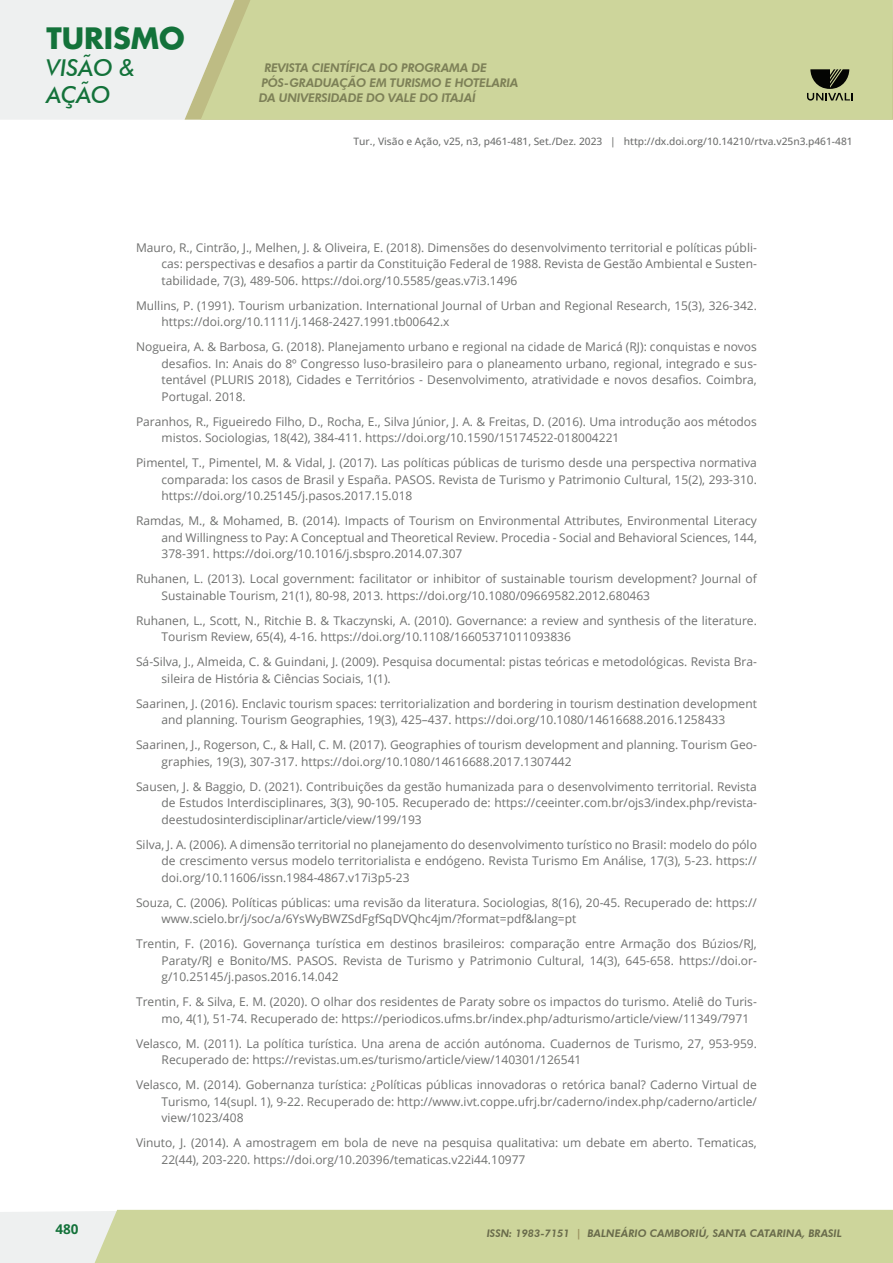
<style>
.page{position:relative;width:893px;height:1263px;background:#fff}
.page>*{position:absolute;margin:0;border:0;box-sizing:border-box;transform-origin:0 0}
.t1{font:700 28.8px "Futura";color:#13723a}
.t2{font:italic 500 23.25px/26.5px "Futura BT";color:#13723a}
.t3{font:700 13.5px "Open Sans";color:#13723a}
.C_Art_-Referencias{font:12px/16.5px "Open Sans";color:#6f706f}
.t4{font:italic 800 12px/15px "Futura BT";letter-spacing:-.02em;color:#7d8057}
.t5{font:italic 800 10.5px "Futura BT";color:#696b4b}
.t6{font:500 10.2px "Open Sans";color:#6f706f}
.s1{color:#99905e}
</style>
<div class="page">
<div style="left:0;top:0;width:185px;height:120px;background:#eef0f0"></div>
<svg style="left:185px;top:0;width:708px;height:120px;background:#e4e5d9"></svg>
<div style="left:201px;top:0;width:691px;height:120px;background:#cdd59b"></div>
<svg style="left:0;top:1210px;width:893px;height:53px;background:#d0d8a5"></svg>
<svg style="left:807px;top:69px;width:46px;height:32px"></svg>
<h1 class="t1" style="left:46px;top:20px;width:140px">TURISMO</h1>
<h2 class="t2" style="left:46px;top:54px;width:90px">VISÃO &amp;<br>AÇÃO</h2>
<p class="t4" style="left:259px;top:60px;width:261px;text-indent:6px">REVISTA CIENTÍFICA DO PROGRAMA DE<br>PÓS-GRADUAÇÃO EM TURISMO E HOTELARIA<br>DA UNIVERSIDADE DO VALE DO ITAJAÍ</p>
<p class="t6" style="left:354px;top:134px;width:501px">Tur., Visão e Ação, v25, n3, p461-481, Set./Dez. 2023 | http://dx.doi.org/10.14210/rtva.v25n3.p461-481</p>
<p class="C_Art_-Referencias" style="left:162px;top:239px;width:597px;text-align:justify;text-indent:-26px">Mauro, R., Cintrão, J., Melhen, J. &amp; Oliveira, E. (2018). Dimensões do desenvolvimento territorial e políticas públi&shy;cas: perspectivas e desafios a partir da Constituição Federal de 1988. Revista de Gestão Ambiental e Susten&shy;tabilidade, 7(3), 489-506. https://doi.org/10.5585/geas.v7i3.1496</p>
<p class="C_Art_-Referencias" style="left:162px;top:297px;width:597px;text-indent:-26px">Mullins, P. (1991). Tourism urbanization. International Journal of Urban and Regional Research, 15(3), 326-342. https://doi.org/10.1111/j.1468-2427.1991.tb00642.x</p>
<p class="C_Art_-Referencias" style="left:162px;top:338px;width:597px;text-align:justify;text-indent:-26px">Nogueira, A. &amp; Barbosa, G. (2018). Planejamento urbano e regional na cidade de Maricá (RJ): conquistas e novos desafios. In: Anais do 8º Congresso luso-brasileiro para o planeamento urbano, regional, integrado e sus&shy;tentável (PLURIS 2018), Cidades e Territórios - Desenvolvimento, atratividade e novos desafios. Coimbra, Portugal. 2018.</p>
<p class="C_Art_-Referencias" style="left:162px;top:413px;width:597px;text-indent:-26px">Paranhos, R., Figueiredo Filho, D., Rocha, E., Silva Júnior, J. A. &amp; Freitas, D. (2016). Uma introdução aos métodos mistos. Sociologias, 18(42), 384-411. https://doi.org/10.1590/15174522-018004221</p>
<p class="C_Art_-Referencias" style="left:162px;top:454px;width:597px;text-align:justify;text-indent:-26px">Pimentel, T., Pimentel, M. &amp; Vidal, J. (2017). Las políticas públicas de turismo desde una perspectiva normativa comparada: los casos de Brasil y España. PASOS. Revista de Turismo y Patrimonio Cultural, 15(2), 293-310. https://doi.org/10.25145/j.pasos.2017.15.018</p>
<p class="C_Art_-Referencias" style="left:162px;top:512px;width:597px;text-align:justify;text-indent:-26px">Ramdas, M., &amp; Mohamed, B. (2014). Impacts of Tourism on Environmental Attributes, Environmental Literacy and Willingness to Pay: A Conceptual and Theoretical Review. Procedia - Social and Behavioral Sciences, 144, 378-391. https://doi.org/10.1016/j.sbspro.2014.07.307</p>
<p class="C_Art_-Referencias" style="left:162px;top:570px;width:597px;text-indent:-26px">Ruhanen, L. (2013). Local government: facilitator or inhibitor of sustainable tourism development? Journal of<br>Sustainable Tourism, 21(1), 80-98, 2013. https://doi.org/10.1080/09669582.2012.680463</p>
<p class="C_Art_-Referencias" style="left:162px;top:612px;width:597px;text-indent:-26px">Ruhanen, L., Scott, N., Ritchie B. &amp; Tkaczynski, A. (2010). Governance: a review and synthesis of the literature.<br>Tourism Review, 65(4), 4-16. https://doi.org/10.1108/16605371011093836</p>
<p class="C_Art_-Referencias" style="left:162px;top:653px;width:597px;text-indent:-26px">Sá-Silva, J., Almeida, C. &amp; Guindani, J. (2009). Pesquisa documental: pistas teóricas e metodológicas. Revista Bra&shy;sileira de História &amp; Ciências Sociais, 1(1).</p>
<p class="C_Art_-Referencias" style="left:136px;top:695px;width:622px;text-align:center">Saarinen, J. (2016). Enclavic tourism spaces: territorialization and bordering in tourism destination development and planning. Tourism Geographies, 19(3), 425–437. https://doi.org/10.1080/14616688.2016.1258433</p>
<p class="C_Art_-Referencias" style="left:162px;top:736px;width:597px;text-indent:-26px">Saarinen, J., Rogerson, C., &amp; Hall, C. M. (2017). Geographies of tourism development and planning. Tourism Geo&shy;graphies, 19(3), 307-317. https://doi.org/10.1080/14616688.2017.1307442</p>
<p class="C_Art_-Referencias" style="left:162px;top:778px;width:597px;text-align:justify;text-indent:-26px">Sausen, J. &amp; Baggio, D. (2021). Contribuições da gestão humanizada para o desenvolvimento territorial. Revista de Estudos Interdisciplinares, 3(3), 90-105. Recuperado de: https://ceeinter.com.br/ojs3/index.php/revista&shy;deestudosinterdisciplinar/article/view/199/193</p>
<p class="C_Art_-Referencias" style="left:162px;top:836px;width:597px;text-align:justify;text-indent:-26px">Silva, J. A. (2006). A dimensão territorial no planejamento do desenvolvimento turístico no BrasiI: modelo do pólo de crescimento versus modelo territorialista e endógeno. Revista Turismo Em Análise, 17(3), 5-23. https:// doi.org/10.11606/issn.1984-4867.v17i3p5-23</p>
<p class="C_Art_-Referencias" style="left:162px;top:894px;width:597px;text-indent:-26px">Souza, C. (2006). Políticas públicas: uma revisão da literatura. Sociologias, 8(16), 20-45. Recuperado de: https:// www.scielo.br/j/soc/a/6YsWyBWZSdFgfSqDVQhc4jm/?format=pdf&amp;lang=pt</p>
<p class="C_Art_-Referencias" style="left:162px;top:935px;width:597px;text-align:justify;text-indent:-26px">Trentin, F. (2016). Governança turística em destinos brasileiros: comparação entre Armação dos Búzios/RJ, Paraty/RJ e Bonito/MS. PASOS. Revista de Turismo y Patrimonio Cultural, 14(3), 645-658. https://doi.or&shy;g/10.25145/j.pasos.2016.14.042</p>
<p class="C_Art_-Referencias" style="left:162px;top:993px;width:597px;text-indent:-26px">Trentin, F. &amp; Silva, E. M. (2020). O olhar dos residentes de Paraty sobre os impactos do turismo. Ateliê do Turis&shy;mo, 4(1), 51-74. Recuperado de: https://periodicos.ufms.br/index.php/adturismo/article/view/11349/7971</p>
<p class="C_Art_-Referencias" style="left:162px;top:1035px;width:597px;text-indent:-26px">Velasco, M. (2011). La política turística. Una arena de acción autónoma. Cuadernos de Turismo, 27, 953-959.<br>Recuperado de: https://revistas.um.es/turismo/article/view/140301/126541</p>
<p class="C_Art_-Referencias" style="left:162px;top:1076px;width:597px;text-align:justify;text-indent:-26px">Velasco, M. (2014). Gobernanza turística: ¿Políticas públicas innovadoras o retórica banal? Caderno Virtual de Turismo, 14(supl. 1), 9-22. Recuperado de: http://www.ivt.coppe.ufrj.br/caderno/index.php/caderno/article/ view/1023/408</p>
<p class="C_Art_-Referencias" style="left:162px;top:1134px;width:597px;text-indent:-26px">Vinuto, J. (2014). A amostragem em bola de neve na pesquisa qualitativa: um debate em aberto. Tematicas,<br>22(44), 203-220. https://doi.org/10.20396/tematicas.v22i44.10977</p>
<p class="t3" style="left:56px;top:1219px;width:25px">480</p>
<p class="t5" style="left:487px;top:1227px;width:357px">ISSN: 1983-7151 <span class="s1">|</span> BALNEÁRIO CAMBORIÚ, SANTA CATARINA, BRASIL</p>
</div>
